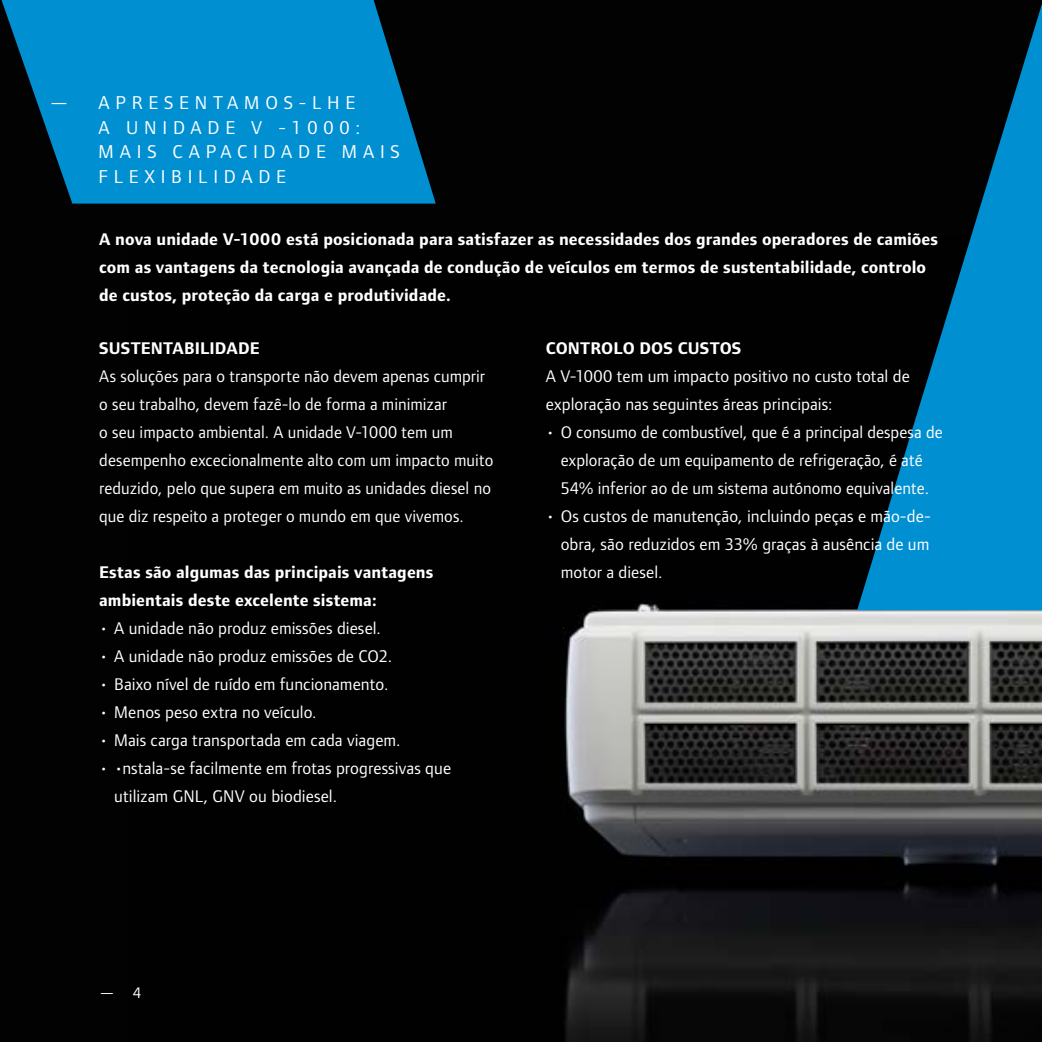
<style>
.page{position:relative;width:1042px;height:1042px;background:#020203}
.page>*{position:absolute;margin:0;border:0;box-sizing:border-box;transform-origin:0 0}
.t1{font:19.25px/24.5px "Foundry Form Sans";letter-spacing:.3em;color:#fff}
.t2{font:17.5px/28px "Foundry Form Sans";letter-spacing:.005em;color:#fff}
.t3{font:700 17.5px/28px "Foundry Form Sans";letter-spacing:.005em;color:#fff}
.t4{font:15.75px "Foundry Form Sans";color:#fff}
</style>
<div class="page">
<img style="left:563px;top:603px;width:479px;height:439px">
<svg style="left:2px;top:0;width:434px;height:204px;fill:#0090d2"></svg>
<svg style="left:857px;top:4px;width:185px;height:606px"></svg>
<p class="t1" style="left:99px;top:90px;width:303px;text-indent:-49px">— APRESENTAMOS-LHE<br>A UNIDADE V -1000:<br>MAIS CAPACIDADE MAIS<br>FLEXIBILIDADE</p>
<p class="t3" style="left:99px;top:225px;width:840px">A nova unidade V-1000 está posicionada para satisfazer as necessidades dos grandes operadores de camiões com as vantagens da tecnologia avançada de condução de veículos em termos de sustentabilidade, controlo de custos, proteção da carga e produtividade.</p>
<p class="t3" style="left:546px;top:335px;width:197px">CONTROLO DOS CUSTOS</p>
<p class="t2" style="left:546px;top:362px;width:365px">A V-1000 tem um impacto positivo no custo total de exploração nas seguintes áreas principais:</p>
<p class="t2" style="left:546px;top:418px;width:398px;text-align:center">• O consumo de combustível, que é a principal despesa de exploração de um equipamento de refrigeração, é até<br>54% inferior ao de um sistema autónomo equivalente.</p>
<p class="t2" style="left:561px;top:502px;width:372px;text-align:justify;text-indent:-15px">• Os custos de manutenção, incluindo peças e mão-de&shy;obra, são reduzidos em 33% graças à ausência de um motor a diesel.</p>
<p class="t3" style="left:99px;top:335px;width:162px">SUSTENTABILIDADE</p>
<p class="t2" style="left:99px;top:362px;width:395px">As soluções para o transporte não devem apenas cumprir o seu trabalho, devem fazê-lo de forma a minimizar<br>o seu impacto ambiental. A unidade V-1000 tem um desempenho excecionalmente alto com um impacto muito reduzido, pelo que supera em muito as unidades diesel no que diz respeito a proteger o mundo em que vivemos.</p>
<p class="t3" style="left:99px;top:559px;width:336px">Estas são algumas das principais vantagens ambientais deste excelente sistema:</p>
<p class="t2" style="left:99px;top:614px;width:283px">• A unidade não produz emissões diesel.</p>
<p class="t2" style="left:99px;top:642px;width:294px">• A unidade não produz emissões de CO2.</p>
<p class="t2" style="left:99px;top:670px;width:291px">• Baixo nível de ruído em funcionamento.</p>
<p class="t2" style="left:99px;top:698px;width:219px">• Menos peso extra no veículo.</p>
<p class="t2" style="left:99px;top:726px;width:303px">• Mais carga transportada em cada viagem.</p>
<p class="t2" style="left:114px;top:754px;width:338px;text-indent:-15px">• •nstala-se facilmente em frotas progressivas que utilizam GNL, GNV ou biodiesel.</p>
<p class="t4" style="left:99px;top:983px;width:43px">— 4</p>
</div>
